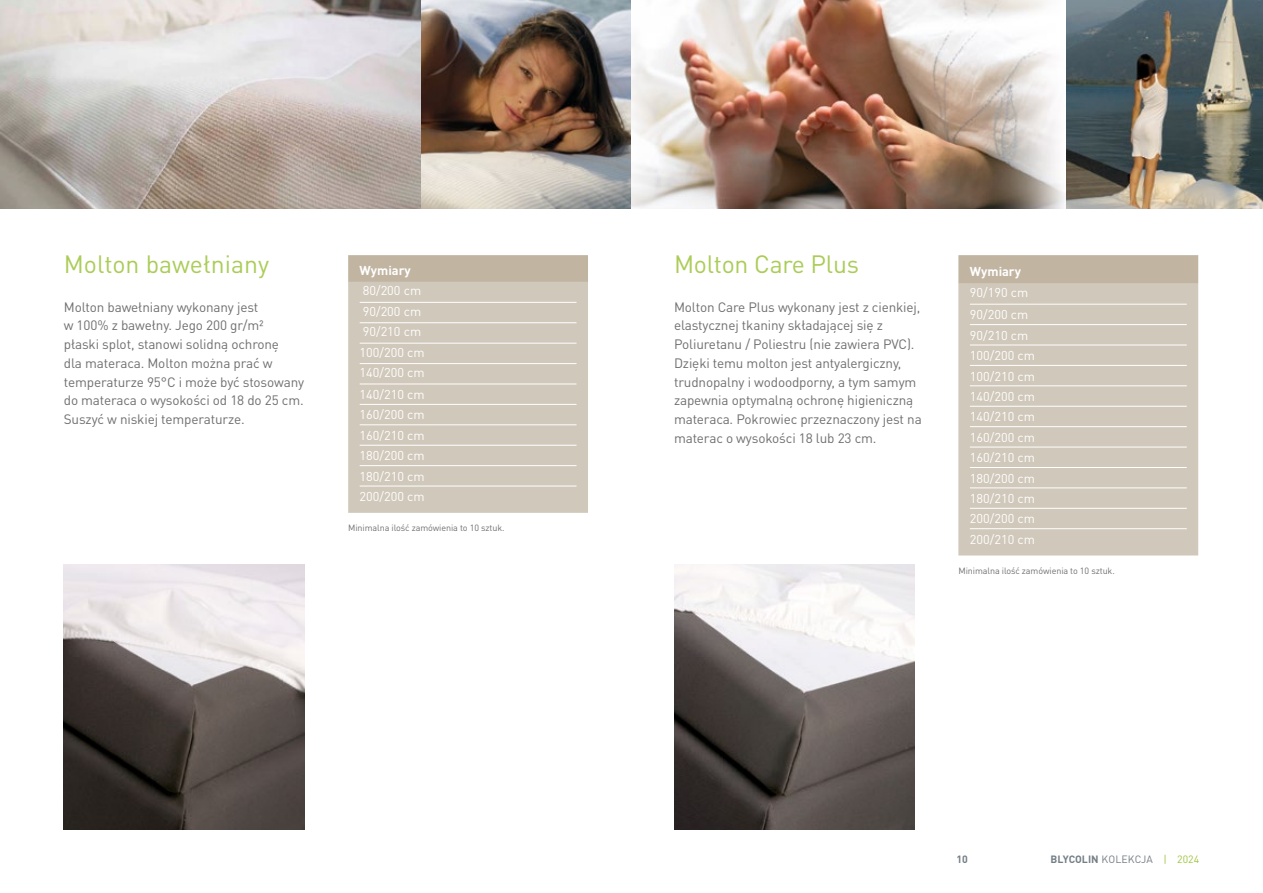
<style>
.page{position:relative;width:1263px;height:893px;background:#fff}
.page>*{position:absolute;margin:0;border:0;box-sizing:border-box;transform-origin:0 0}
.t1{font:24.75px "DIN Pro";letter-spacing:-.005em;color:#abcc58}
.t2{font:13.5px/18.8px "DIN Pro";letter-spacing:-.01em;color:#706f6f}
.t3{font:12.75px/20.4px "DIN Pro";color:#fff}
.t4{font:700 12.75px "DIN Pro";color:#fff}
.t5{font:700 10.5px "DIN Pro";letter-spacing:.005em;color:#737e85}
.t6{font:9px "DIN Pro";letter-spacing:-.01em;color:#706f6f}
.s1{font-weight:400}
.s2{font-weight:400;color:#9dc53c}
</style>
<div class="page">
<div style="left:348px;top:255px;width:240px;height:27px;background:#c1b5a2"></div>
<div style="left:348px;top:282px;width:240px;height:231px;background:#d0c8ba"></div>
<hr style="left:360px;top:302px;width:216px;height:1px;background:#fff">
<hr style="left:360px;top:363px;width:216px;height:1px;background:#fff">
<hr style="left:360px;top:322px;width:216px;height:1px;background:#fff">
<hr style="left:360px;top:343px;width:216px;height:1px;background:#fff">
<hr style="left:360px;top:384px;width:216px;height:1px;background:#fff">
<hr style="left:360px;top:404px;width:216px;height:1px;background:#fff">
<hr style="left:360px;top:424px;width:216px;height:1px;background:#fff">
<hr style="left:360px;top:445px;width:216px;height:1px;background:#fff">
<hr style="left:360px;top:465px;width:216px;height:1px;background:#fff">
<hr style="left:360px;top:486px;width:216px;height:1px;background:#fff">
<img style="left:64px;top:564px;width:241px;height:265px">
<img style="left:674px;top:564px;width:241px;height:265px">
<svg style="left:958px;top:255px;width:240px;height:29px;background:#c1b6a3"></svg>
<div style="left:958px;top:284px;width:240px;height:271px;background:#d0c8ba"></div>
<hr style="left:970px;top:324px;width:217px;height:1px;background:#fff">
<hr style="left:970px;top:304px;width:217px;height:1px;background:#fff">
<hr style="left:970px;top:345px;width:217px;height:1px;background:#fff">
<hr style="left:970px;top:365px;width:217px;height:1px;background:#fff">
<hr style="left:970px;top:385px;width:217px;height:1px;background:#fff">
<hr style="left:970px;top:406px;width:217px;height:1px;background:#fff">
<hr style="left:970px;top:426px;width:217px;height:1px;background:#fff">
<hr style="left:970px;top:447px;width:217px;height:1px;background:#fff">
<hr style="left:970px;top:467px;width:217px;height:1px;background:#fff">
<hr style="left:970px;top:487px;width:217px;height:1px;background:#fff">
<hr style="left:970px;top:508px;width:217px;height:1px;background:#fff">
<hr style="left:970px;top:528px;width:217px;height:1px;background:#fff">
<img style="left:0;top:0;width:421px;height:208px">
<img style="left:421px;top:0;width:210px;height:208px">
<img style="left:1066px;top:0;width:197px;height:208px">
<img style="left:631px;top:0;width:433px;height:208px">
<h1 class="t1" style="left:64px;top:247px;width:207px">Molton bawełniany</h1>
<p class="t2" style="left:64px;top:297px;width:242px">Molton bawełniany wykonany jest<br>w 100% z bawełny. Jego 200 gr/m²<br>płaski splot, stanowi solidną ochronę<br>dla materaca. Molton można prać w temperaturze 95°C i może być stosowany do materaca o wysokości od 18 do 25 cm.<br>Suszyć w niskiej temperaturze.</p>
<p class="t4" style="left:360px;top:262px;width:53px">Wymiary</p>
<p class="t3" style="left:360px;top:280px;width:67px">80/200 cm<br>90/200 cm<br>90/210 cm<br>100/200 cm<br>140/200 cm</p>
<p class="t3" style="left:360px;top:384px;width:67px;text-align:justify">140/210 cm 160/200 cm 160/210 cm 180/200 cm 180/210 cm 200/200 cm</p>
<p class="t6" style="left:348px;top:521px;width:158px">Minimalna ilość zamówienia to 10 sztuk.</p>
<h1 class="t1" style="left:674px;top:247px;width:186px">Molton Care Plus</h1>
<p class="t2" style="left:674px;top:297px;width:249px">Molton Care Plus wykonany jest z cienkiej, elastycznej tkaniny składającej się z Poliuretanu / Poliestru (nie zawiera PVC).<br>Dzięki temu molton jest antyalergiczny, trudnopalny i wodoodporny, a tym samym zapewnia optymalną ochronę higieniczną materaca. Pokrowiec przeznaczony jest na materac o wysokości 18 lub 23 cm.</p>
<p class="t4" style="left:970px;top:263px;width:53px">Wymiary</p>
<p class="t3" style="left:970px;top:281px;width:60px;line-height:22px">90/190 cm<br>90/200 cm</p>
<p class="t3" style="left:970px;top:324px;width:67px">90/210 cm<br>100/200 cm<br>100/210 cm<br>140/200 cm<br>140/210 cm<br>160/200 cm<br>160/210 cm<br>180/200 cm<br>180/210 cm<br>200/200 cm<br>200/210 cm</p>
<p class="t6" style="left:958px;top:564px;width:158px">Minimalna ilość zamówienia to 10 sztuk.</p>
<p class="t5" style="left:956px;top:852px;width:13px">10</p>
<p class="t5" style="left:1050px;top:852px;width:150px">BLYCOLIN <span class="s1">KOLEKCJA</span> <span class="s2">| 2024</span></p>
</div>
